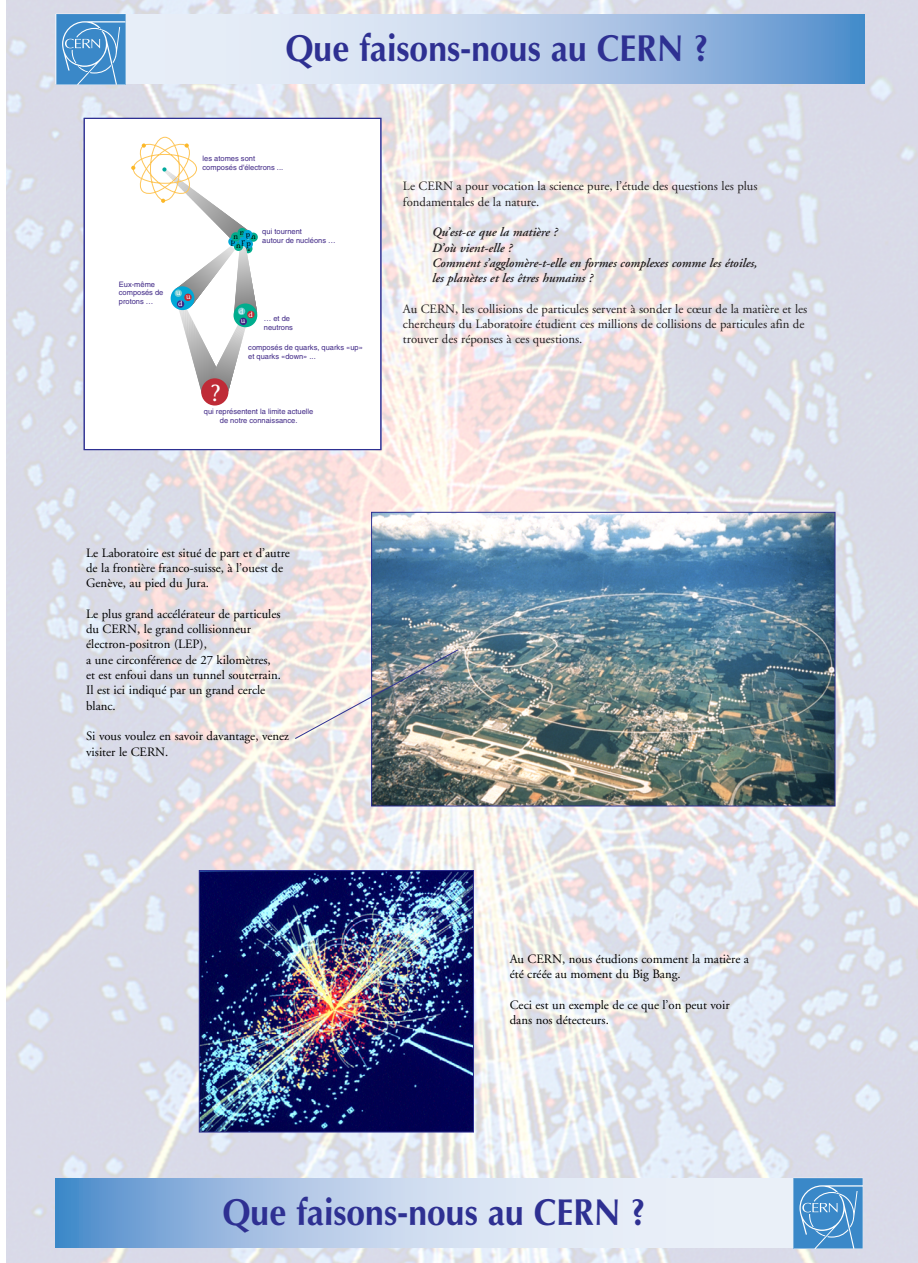
<style>
.page{position:relative;width:918px;height:1263px;background:#fff}
.page>*{position:absolute;margin:0;border:0;box-sizing:border-box;transform-origin:0 0}
.t1{font:700 37.5px "Optima";color:#2e3092;scale:.9 1}
.t2{font:22.5px "Stone Informal";color:#fff}
.t3{font:12.75px/15.3px "Adobe Garamond";color:#000}
.t4{font:12.75px/15.3px "Adobe Garamond";color:#231f20}
.t5{font:italic 600 12.75px/15.3px "Adobe Garamond";color:#231f20}
.t6{font:7.5px/8.9px "Helvetica";color:#402886}
.t7{font:7.2px/12.6px "Stone Informal";color:#000}
.t8{font:7.2px/7.6px "Stone Informal";color:#fff}
</style>
<div class="page">
<img style="left:7px;top:0;width:911px;height:1263px">
<img style="left:126px;top:15px;width:738px;height:69px">
<svg style="left:56px;top:14px;width:70px;height:71px;background:#5297ce"></svg>
<img style="left:55px;top:1179px;width:738px;height:69px">
<svg style="left:793px;top:1178px;width:70px;height:71px;background:#5397ce"></svg>
<img style="left:201px;top:872px;width:271px;height:258px">
<div style="left:199px;top:870px;width:275px;height:262px;border:1px solid #2e3092"></div>
<div style="left:84px;top:118px;width:297px;height:332px;background:#fff"></div>
<svg style="left:201px;top:378px;width:27px;height:28px"></svg>
<svg style="left:131px;top:136px;width:127px;height:265px"></svg>
<svg style="left:234px;top:304px;width:23px;height:23px"></svg>
<div style="left:238px;top:308px;width:7px;height:7px;background:#73ccd3;border-radius:50%"></div>
<div style="left:247px;top:311px;width:8px;height:7px;background:#bf2b37;border-radius:50%"></div>
<div style="left:240px;top:318px;width:7px;height:7px;background:#402886;border-radius:50%"></div>
<div style="left:84px;top:118px;width:297px;height:332px;border:1px solid #2e3092"></div>
<img style="left:373px;top:514px;width:460px;height:290px">
<div style="left:371px;top:512px;width:464px;height:294px;border:1px solid #2e3092"></div>
<img style="left:295px;top:649px;width:164px;height:90px">
<h1 class="t1" style="left:286px;top:33px;width:472px">Que faisons-nous au CERN ?</h1>
<p class="t6" style="left:203px;top:155px;width:82px">les atomes sont composés d'électrons ...</p>
<p class="t6" style="left:119px;top:280px;width:46px">Eux-même composés de protons …</p>
<p class="t8" style="left:176px;top:290px;width:6px">u</p>
<p class="t8" style="left:186px;top:293px;width:6px">u</p>
<p class="t8" style="left:178px;top:301px;width:6px">d</p>
<p class="t6" style="left:262px;top:228px;width:75px">qui tournent<br>autour de nucléons …</p>
<p class="t7" style="left:236px;top:228px;width:15px;text-indent:4px">np n</p>
<p class="t7" style="left:234px;top:231px;width:6px">n</p>
<p class="t7" style="left:251px;top:231px;width:6px">n</p>
<p class="t7" style="left:231px;top:236px;width:21px">p pp</p>
<p class="t7" style="left:246px;top:243px;width:6px">n</p>
<p class="t8" style="left:239px;top:310px;width:15px">d d u</p>
<p class="t6" style="left:264px;top:315px;width:31px">… et de neutrons</p>
<h2 class="t2" style="left:210px;top:384px;width:12px">?</h2>
<p class="t6" style="left:248px;top:343px;width:116px">composés de quarks, quarks «up» et quarks «down» ...</p>
<p class="t6" style="left:204px;top:408px;width:111px;text-align:center">qui représentent la limite actuelle de notre connaissance.</p>
<p class="t4" style="left:403px;top:180px;width:356px">Le CERN a pour vocation la science pure, l’étude des questions les plus fondamentales de la nature.</p>
<p class="t5" style="left:432px;top:226px;width:327px">Qu’est-ce que la matière ?<br>D’où vient-elle ?<br>Comment s’agglomère-t-elle en formes complexes comme les étoiles, les planètes et les êtres humains ?</p>
<p class="t4" style="left:403px;top:302px;width:406px">Au CERN, les collisions de particules servent à sonder le cœur de la matière et les chercheurs du Laboratoire étudient ces millions de collisions de particules afin de trouver des réponses à ces questions.</p>
<p class="t3" style="left:86px;top:546px;width:205px">Le Laboratoire est situé de part et d’autre de la frontière franco-suisse, à l’ouest de<br>Genève, au pied du Jura.</p>
<p class="t3" style="left:86px;top:607px;width:196px">Le plus grand accélérateur de particules du CERN, le grand collisionneur électron-positron (LEP),<br>a une circonférence de 27 kilomètres, et est enfoui dans un tunnel souterrain.<br>Il est ici indiqué par un grand cercle blanc.</p>
<p class="t3" style="left:86px;top:730px;width:204px">Si vous voulez en savoir davantage, venez visiter le CERN.</p>
<p class="t3" style="left:510px;top:952px;width:241px">Au CERN, nous étudions comment la matière a été créée au moment du Big Bang.</p>
<p class="t3" style="left:510px;top:998px;width:221px">Ceci est un exemple de ce que l’on peut voir dans nos détecteurs.</p>
<h1 class="t1" style="left:222px;top:1197px;width:472px">Que faisons-nous au CERN ?</h1>
</div>
